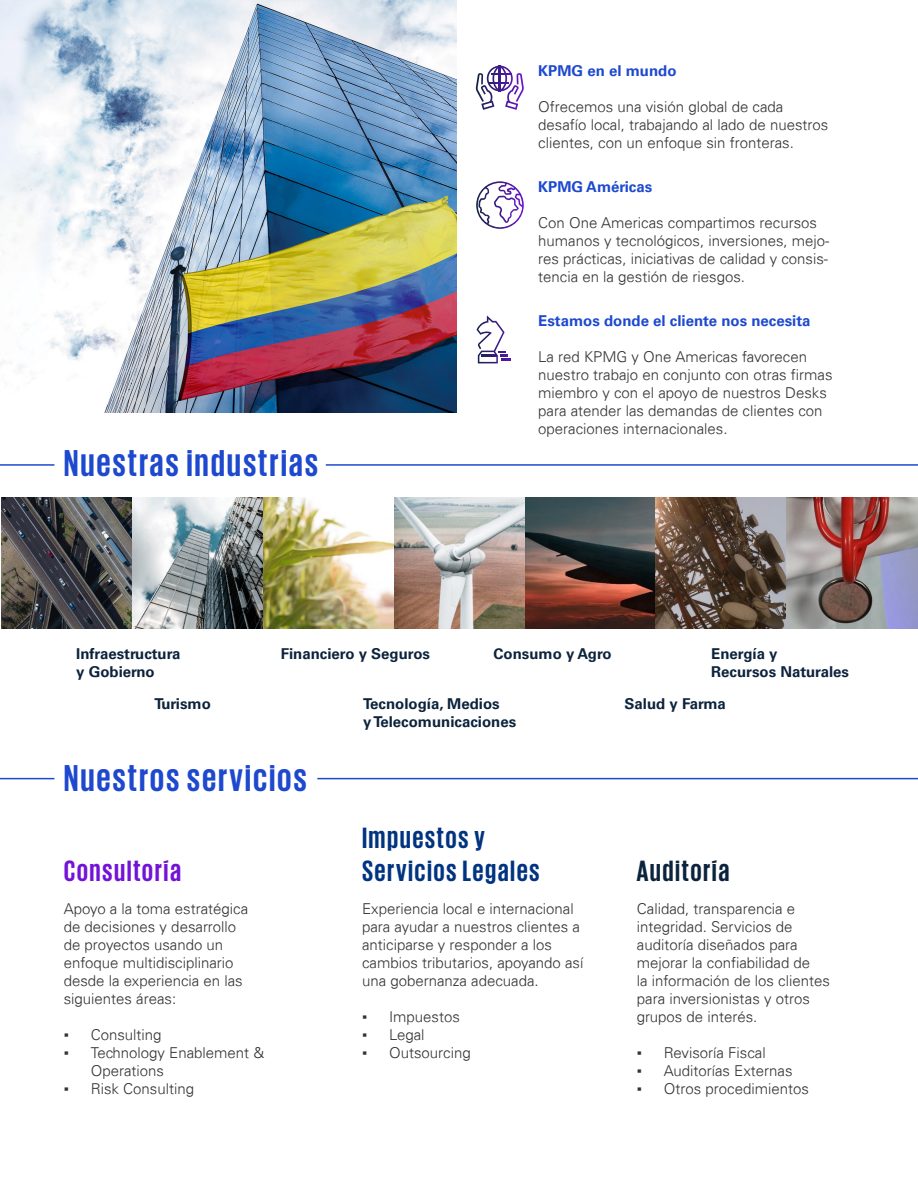
<style>
.page{position:relative;width:918px;height:1188px;background:#fff}
.page>*{position:absolute;margin:0;border:0;box-sizing:border-box;transform-origin:0 0}
.t1{font:700 38.25px "KPMG";letter-spacing:.05em;color:#1e49cf}
.t2{font:700 30px/33px "KPMG";letter-spacing:.05em;color:#003380}
.t3{font:700 30px "KPMG";letter-spacing:.05em;color:#7213d7}
.t4{font:700 30px "KPMG";letter-spacing:.05em;color:#0c233c}
.t5{font:300 15px/18px "Univers 45";color:#333}
.t6{font:700 15px/18px "Univers 65";color:#0c233c}
.t7{font:700 15px "Univers 65";color:#1e49cf}
.s1{font-family:"Times New Roman";font-weight:400}
</style>
<div class="page">
<img style="left:2px;top:498px;width:915px;height:131px">
<img style="left:0;top:0;width:457px;height:412px">
<hr style="left:0;top:464px;width:54px;height:2px;background:#1e49cf">
<hr style="left:326px;top:464px;width:592px;height:2px;background:#1e49cf">
<svg style="left:477px;top:316px;width:34px;height:47px"></svg>
<svg style="left:476px;top:66px;width:48px;height:44px"></svg>
<hr style="left:499px;top:66px;width:2px;height:25px;background:#3f1b8a">
<svg style="left:491px;top:73px;width:20px;height:2px"></svg>
<svg style="left:488px;top:82px;width:21px;height:2px"></svg>
<svg style="left:476px;top:182px;width:46px;height:46px"></svg>
<hr style="left:0;top:778px;width:54px;height:1px;background:#1e49cf">
<hr style="left:317px;top:778px;width:601px;height:1px;background:#1e49cf">
<h1 class="t1" style="left:64px;top:444px;width:256px">Nuestras industrias</h1>
<p class="t7" style="left:538px;top:62px;width:140px">KPMG en el mundo</p>
<p class="t5" style="left:538px;top:98px;width:292px">Ofrecemos una visión global de cada desafío local, trabajando al lado de nuestros clientes, con un enfoque sin fronteras.</p>
<p class="t7" style="left:538px;top:178px;width:116px">KPMG Américas</p>
<p class="t5" style="left:538px;top:214px;width:293px">Con One Americas compartimos recursos humanos y tecnológicos, inversiones, mejo&shy;res prácticas, iniciativas de calidad y consis&shy;tencia en la gestión de riesgos.</p>
<p class="t7" style="left:538px;top:312px;width:274px">Estamos donde el cliente nos necesita</p>
<p class="t5" style="left:538px;top:348px;width:296px">La red KPMG y One Americas favorecen nuestro trabajo en conjunto con otras firmas miembro y con el apoyo de nuestros Desks para atender las demandas de clientes con operaciones internacionales.</p>
<p class="t6" style="left:76px;top:645px;width:106px">Infraestructura y Gobierno</p>
<p class="t6" style="left:281px;top:645px;width:151px">Financiero y Seguros</p>
<p class="t6" style="left:494px;top:645px;width:120px">Consumo y Agro</p>
<p class="t6" style="left:711px;top:645px;width:139px">Energía y<br>Recursos Naturales</p>
<p class="t6" style="left:155px;top:695px;width:58px">Turismo</p>
<p class="t6" style="left:363px;top:695px;width:155px">Tecnología, Medios<br>y Telecomunicaciones</p>
<p class="t6" style="left:625px;top:695px;width:103px">Salud y Farma</p>
<h1 class="t1" style="left:64px;top:759px;width:245px">Nuestros servicios</h1>
<h2 class="t3" style="left:64px;top:856px;width:119px">Consultoría</h2>
<p class="t5" style="left:64px;top:900px;width:186px">Apoyo a la toma estratégica de decisiones y desarrollo de proyectos usando un enfoque multidisciplinario desde la experiencia en las siguientes áreas:</p>
<p class="t5" style="left:64px;top:1026px;width:99px"><span class="s1">▪</span> Consulting</p>
<p class="t5" style="left:91px;top:1044px;width:175px;text-indent:-27px"><span class="s1">▪</span> Technology Enablement &amp;<br>Operations</p>
<p class="t5" style="left:64px;top:1080px;width:132px"><span class="s1">▪</span> Risk Consulting</p>
<h2 class="t2" style="left:362px;top:820px;width:179px">Impuestos y<br>Servicios Legales</h2>
<p class="t5" style="left:362px;top:900px;width:223px">Experiencia local e internacional para ayudar a nuestros clientes a anticiparse y responder a los cambios tributarios, apoyando así una gobernanza adecuada.</p>
<p class="t5" style="left:362px;top:1008px;width:99px"><span class="s1">▪</span> Impuestos</p>
<p class="t5" style="left:362px;top:1026px;width:64px"><span class="s1">▪</span> Legal</p>
<p class="t5" style="left:362px;top:1044px;width:110px"><span class="s1">▪</span> Outsourcing</p>
<h2 class="t4" style="left:637px;top:856px;width:94px">Auditoría</h2>
<p class="t5" style="left:637px;top:900px;width:195px">Calidad, transparencia e integridad. Servicios de auditoría diseñados para mejorar la confiabilidad de<br>la información de los clientes para inversionistas y otros grupos de interés.</p>
<p class="t5" style="left:637px;top:1044px;width:130px"><span class="s1">▪</span> Revisoría Fiscal</p>
<p class="t5" style="left:637px;top:1062px;width:157px"><span class="s1">▪</span> Auditorías Externas</p>
<p class="t5" style="left:637px;top:1080px;width:174px"><span class="s1">▪</span> Otros procedimientos</p>
</div>
